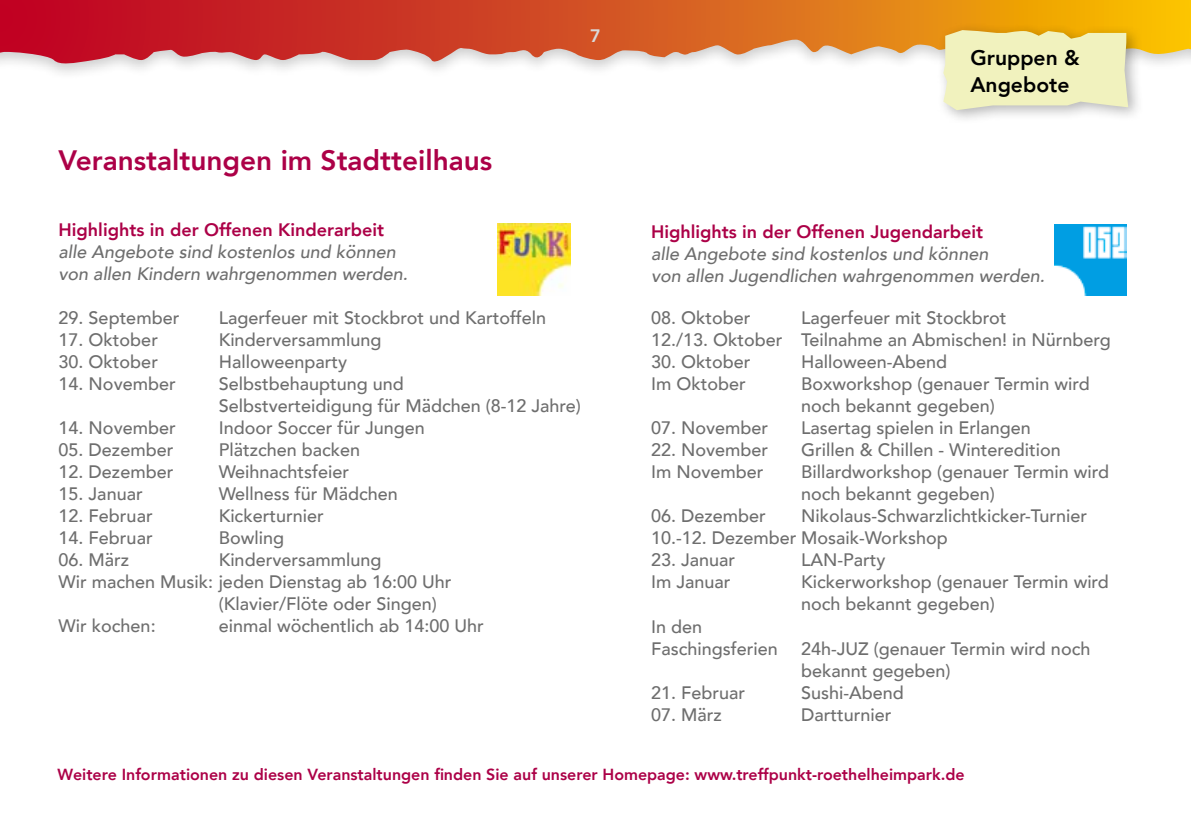
<style>
.page{position:relative;width:1191px;height:840px;background:#fff}
.page>*{position:absolute;margin:0;border:0;box-sizing:border-box;transform-origin:0 0}
.t1{font:800 28px "Avenir";color:#ac0047}
.t2{font:800 21px/27px "Avenir";color:#000}
.t3{font:500 18px/22px "Avenir";color:#6e6e6e}
.t4{font:italic 500 18px/22px "Avenir";color:#6e6e6e}
.t5{font:800 18px "Avenir";color:#ac0047}
.t6{font:800 18px "Avenir";color:#d9dada}
.t7{font:800 16px "Avenir";color:#ac0047}
</style>
<div class="page">
<svg style="left:0;top:0;width:1191px;height:66px;background:#d76943"></svg>
<img style="left:1054px;top:224px;width:72px;height:71px">
<img style="left:498px;top:223px;width:72px;height:73px">
<div style="left:936px;top:22px;width:207px;height:104px;background:#000;opacity:.3"></div>
<svg style="left:943px;top:30px;width:185px;height:80px;background:#eeecb7"></svg>
<p class="t6" style="left:590px;top:21px;width:12px">7</p>
<h1 class="t1" style="left:59px;top:138px;width:435px">Veranstaltungen im Stadtteilhaus</h1>
<p class="t5" style="left:59px;top:215px;width:327px">Highlights in der Offenen Kinderarbeit</p>
<p class="t4" style="left:59px;top:240px;width:351px">alle Angebote sind kostenlos und können von allen Kindern wahrgenommen werden.</p>
<p class="t3" style="left:59px;top:305px;width:122px">29. September</p>
<p class="t3" style="left:219px;top:305px;width:329px">Lagerfeuer mit Stockbrot und Kartoffeln</p>
<p class="t3" style="left:59px;top:327px;width:101px">17. Oktober</p>
<p class="t3" style="left:219px;top:327px;width:164px">Kinderversammlung</p>
<p class="t3" style="left:59px;top:349px;width:101px">30. Oktober</p>
<p class="t3" style="left:219px;top:349px;width:130px">Halloweenparty</p>
<p class="t3" style="left:59px;top:371px;width:119px">14. November</p>
<p class="t3" style="left:219px;top:371px;width:364px">Selbstbehauptung und<br>Selbstverteidigung für Mädchen (8-12 Jahre)</p>
<p class="t3" style="left:59px;top:415px;width:119px">14. November</p>
<p class="t3" style="left:219px;top:415px;width:208px">Indoor Soccer für Jungen</p>
<p class="t3" style="left:59px;top:437px;width:116px">05. Dezember</p>
<p class="t3" style="left:219px;top:437px;width:143px">Plätzchen backen</p>
<p class="t3" style="left:59px;top:459px;width:116px">12. Dezember</p>
<p class="t3" style="left:219px;top:459px;width:132px">Weihnachtsfeier</p>
<p class="t3" style="left:59px;top:481px;width:86px">15. Januar</p>
<p class="t3" style="left:219px;top:481px;width:181px">Wellness für Mädchen</p>
<p class="t3" style="left:59px;top:503px;width:96px">12. Februar</p>
<p class="t3" style="left:219px;top:503px;width:106px">Kickerturnier</p>
<p class="t3" style="left:59px;top:525px;width:96px">14. Februar</p>
<p class="t3" style="left:219px;top:525px;width:67px">Bowling</p>
<p class="t3" style="left:59px;top:547px;width:72px">06. März</p>
<p class="t3" style="left:219px;top:547px;width:164px">Kinderversammlung</p>
<p class="t3" style="left:59px;top:569px;width:394px">Wir machen Musik: jeden Dienstag ab 16:00 Uhr</p>
<p class="t3" style="left:219px;top:591px;width:220px">(Klavier/Flöte oder Singen)</p>
<p class="t3" style="left:59px;top:613px;width:99px">Wir kochen:</p>
<p class="t3" style="left:219px;top:613px;width:267px">einmal wöchentlich ab 14:00 Uhr</p>
<p class="t2" style="left:970px;top:45px;width:111px">Gruppen &amp;<br>Angebote</p>
<p class="t5" style="left:651px;top:218px;width:334px">Highlights in der Offenen Jugendarbeit</p>
<p class="t4" style="left:651px;top:243px;width:395px">alle Angebote sind kostenlos und können<br>von allen Jugendlichen wahrgenommen werden.</p>
<p class="t3" style="left:651px;top:306px;width:101px">08. Oktober</p>
<p class="t3" style="left:651px;top:306px;width:461px;text-indent:150px">Lagerfeuer mit Stockbrot<br>12./13. Oktober Teilnahme an Abmischen! in Nürnberg</p>
<p class="t3" style="left:651px;top:350px;width:101px">30. Oktober</p>
<p class="t3" style="left:801px;top:350px;width:148px">Halloween-Abend</p>
<p class="t3" style="left:651px;top:372px;width:96px">Im Oktober</p>
<p class="t3" style="left:801px;top:372px;width:290px">Boxworkshop (genauer Termin wird noch bekannt gegeben)</p>
<p class="t3" style="left:651px;top:416px;width:119px">07. November</p>
<p class="t3" style="left:801px;top:416px;width:231px">Lasertag spielen in Erlangen</p>
<p class="t3" style="left:651px;top:438px;width:119px">22. November</p>
<p class="t3" style="left:801px;top:438px;width:261px">Grillen &amp; Chillen - Winteredition</p>
<p class="t3" style="left:651px;top:460px;width:114px">Im November</p>
<p class="t3" style="left:801px;top:460px;width:310px">Billardworkshop (genauer Termin wird noch bekannt gegeben)</p>
<p class="t3" style="left:651px;top:504px;width:116px">06. Dezember</p>
<p class="t3" style="left:651px;top:504px;width:437px;text-indent:150px">Nikolaus-Schwarzlichtkicker-Turnier<br>10.-12. Dezember Mosaik-Workshop</p>
<p class="t3" style="left:651px;top:548px;width:86px">23. Januar</p>
<p class="t3" style="left:801px;top:548px;width:86px">LAN-Party</p>
<p class="t3" style="left:651px;top:570px;width:81px">Im Januar</p>
<p class="t3" style="left:801px;top:570px;width:309px">Kickerworkshop (genauer Termin wird noch bekannt gegeben)</p>
<p class="t3" style="left:651px;top:614px;width:128px">In den<br>Faschingsferien</p>
<p class="t3" style="left:801px;top:636px;width:291px">24h-JUZ (genauer Termin wird noch bekannt gegeben)</p>
<p class="t3" style="left:651px;top:680px;width:96px">21. Februar</p>
<p class="t3" style="left:801px;top:680px;width:104px">Sushi-Abend</p>
<p class="t3" style="left:651px;top:702px;width:72px">07. März</p>
<p class="t3" style="left:801px;top:702px;width:92px">Dartturnier</p>
<p class="t7" style="left:58px;top:761px;width:908px">Weitere Informationen zu diesen Veranstaltungen finden Sie auf unserer Homepage: www.treffpunkt-roethelheimpark.de</p>
</div>
